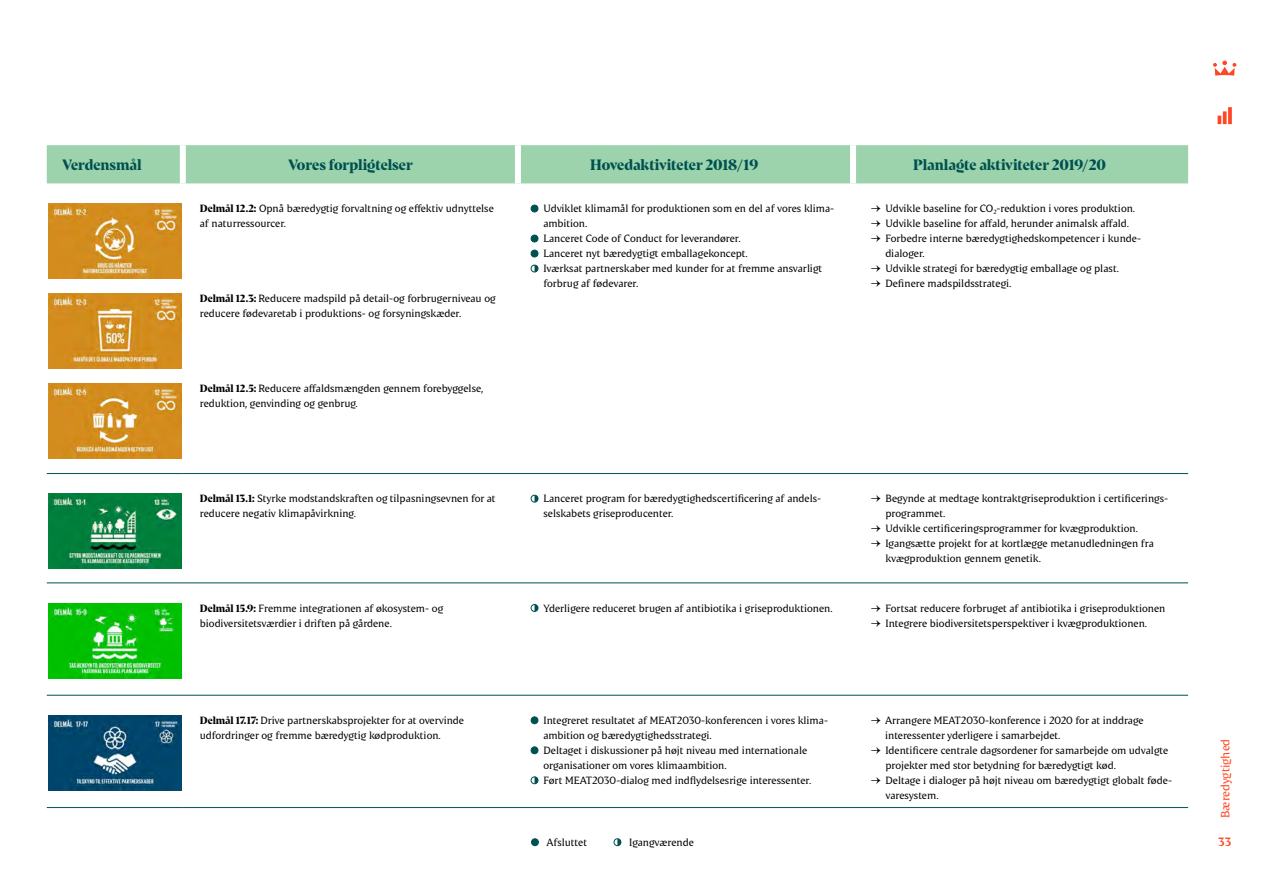
<style>
.page{position:relative;width:1263px;height:893px;background:#fff}
.page>*{position:absolute;margin:0;border:0;box-sizing:border-box;transform-origin:0 0}
.t1{font:700 15px "Danish Crown Display";color:#005050}
.t2{font:12px "Danish Crown Text";letter-spacing:-.005em;color:#ff4724}
.t3{font:700 12px "Danish Crown Text";color:#ff4724}
.t4{font:10.5px/15px "Danish Crown Text";letter-spacing:-.005em;color:#000}
.s1{font-family:"Danish Crown Display";font-weight:700}
</style>
<div class="page">
<img style="left:48px;top:204px;width:133px;height:75px">
<img style="left:48px;top:293px;width:133px;height:75px">
<img style="left:48px;top:383px;width:133px;height:75px">
<img style="left:48px;top:494px;width:133px;height:75px">
<img style="left:48px;top:603px;width:133px;height:75px">
<img style="left:48px;top:715px;width:133px;height:75px">
<div style="left:47px;top:145px;width:1141px;height:38px;background:#9cd3ac"></div>
<div style="left:180px;top:145px;width:6px;height:38px;background:#fff"></div>
<div style="left:515px;top:145px;width:6px;height:38px;background:#fff"></div>
<div style="left:850px;top:145px;width:6px;height:38px;background:#fff"></div>
<hr style="left:47px;top:473px;width:136px;height:1px;background:#005050">
<hr style="left:183px;top:473px;width:335px;height:1px;background:#005050">
<hr style="left:518px;top:473px;width:335px;height:1px;background:#005050">
<hr style="left:853px;top:473px;width:335px;height:1px;background:#005050">
<hr style="left:47px;top:582px;width:136px;height:1px;background:#005050">
<hr style="left:183px;top:582px;width:335px;height:1px;background:#005050">
<hr style="left:518px;top:582px;width:335px;height:1px;background:#005050">
<hr style="left:853px;top:582px;width:335px;height:1px;background:#005050">
<hr style="left:47px;top:695px;width:136px;height:1px;background:#005050">
<hr style="left:47px;top:807px;width:136px;height:1px;background:#005050">
<hr style="left:183px;top:695px;width:335px;height:1px;background:#005050">
<hr style="left:183px;top:807px;width:335px;height:1px;background:#005050">
<hr style="left:518px;top:695px;width:335px;height:1px;background:#005050">
<hr style="left:518px;top:807px;width:335px;height:1px;background:#005050">
<hr style="left:853px;top:695px;width:335px;height:1px;background:#005050">
<hr style="left:853px;top:807px;width:335px;height:1px;background:#005050">
<div style="left:531px;top:205px;width:7px;height:7px;background:#005050;border-radius:50%"></div>
<div style="left:531px;top:205px;width:7px;height:7px;border:1px solid #005050;border-radius:50%"></div>
<div style="left:531px;top:235px;width:7px;height:7px;background:#005050;border-radius:50%"></div>
<div style="left:531px;top:235px;width:7px;height:7px;border:1px solid #005050;border-radius:50%"></div>
<div style="left:531px;top:250px;width:7px;height:7px;background:#005050;border-radius:50%"></div>
<div style="left:531px;top:250px;width:7px;height:7px;border:1px solid #005050;border-radius:50%"></div>
<div style="left:531px;top:265px;width:7px;height:7px;border:1px solid #005050;border-radius:50%"></div>
<svg style="left:534px;top:265px;width:4px;height:7px"></svg>
<div style="left:531px;top:495px;width:7px;height:7px;border:1px solid #005050;border-radius:50%"></div>
<svg style="left:534px;top:495px;width:4px;height:7px"></svg>
<div style="left:531px;top:604px;width:7px;height:8px;border:1px solid #005050;border-radius:50%"></div>
<svg style="left:534px;top:604px;width:4px;height:8px"></svg>
<div style="left:531px;top:717px;width:7px;height:7px;background:#005050;border-radius:50%"></div>
<div style="left:531px;top:716px;width:7px;height:8px;border:1px solid #005050;border-radius:50%"></div>
<div style="left:531px;top:747px;width:7px;height:7px;background:#005050;border-radius:50%"></div>
<div style="left:531px;top:746px;width:7px;height:8px;border:1px solid #005050;border-radius:50%"></div>
<div style="left:531px;top:776px;width:7px;height:8px;border:1px solid #005050;border-radius:50%"></div>
<svg style="left:534px;top:777px;width:4px;height:7px"></svg>
<div style="left:531px;top:839px;width:7px;height:7px;background:#005050;border-radius:50%"></div>
<div style="left:531px;top:838px;width:8px;height:8px;border:1px solid #005050;border-radius:50%"></div>
<div style="left:614px;top:838px;width:7px;height:8px;border:1px solid #005050;border-radius:50%"></div>
<svg style="left:617px;top:839px;width:4px;height:7px"></svg>
<svg style="left:1217px;top:111px;width:9px;height:13px"></svg>
<svg style="left:1228px;top:107px;width:4px;height:17px"></svg>
<svg style="left:1213px;top:61px;width:23px;height:15px"></svg>
<h1 class="t1" style="left:63px;top:155px;width:81px">Verdensmål</h1>
<h1 class="t1" style="left:288px;top:155px;width:126px">Vores forpligtelser</h1>
<h1 class="t1" style="left:590px;top:155px;width:170px">Hovedaktiviteter 2018/19</h1>
<h1 class="t1" style="left:913px;top:155px;width:194px">Planlagte aktiviteter 2019/20</h1>
<p class="t4" style="left:200px;top:201px;width:296px"><span class="s1">Delmål 12.2:</span> Opnå bæredygtig forvaltning og effektiv udnyttelse af naturressourcer.</p>
<p class="t4" style="left:543px;top:201px;width:292px">Udviklet klimamål for produktionen som en del af vores klima&shy;ambition.<br>Lanceret Code of Conduct for leverandører.<br>Lanceret nyt bæredygtigt emballagekoncept.<br>Iværksat partnerskaber med kunder for at fremme ansvarligt forbrug af fødevarer.</p>
<p class="t4" style="left:870px;top:201px;width:267px"><span class="s1">→</span> Udvikle baseline for CO<sub>2</sub>-reduktion i vores produktion.</p>
<p class="t4" style="left:870px;top:216px;width:261px"><span class="s1">→</span> Udvikle baseline for affald, herunder animalsk affald.</p>
<p class="t4" style="left:885px;top:231px;width:256px;text-indent:-15px"><span class="s1">→</span> Forbedre interne bæredygtighedskompetencer i kunde&shy;dialoger.</p>
<p class="t4" style="left:870px;top:261px;width:250px"><span class="s1">→</span> Udvikle strategi for bæredygtig emballage og plast.</p>
<p class="t4" style="left:870px;top:276px;width:143px"><span class="s1">→</span> Definere madspildsstrategi.</p>
<p class="t4" style="left:200px;top:291px;width:297px"><span class="s1">Delmål 12.3:</span> Reducere madspild på detail-og forbrugerniveau og reducere fødevaretab i produktions- og forsyningskæder.</p>
<p class="t4" style="left:200px;top:381px;width:285px"><span class="s1">Delmål 12.5:</span> Reducere affaldsmængden gennem forebyggelse, reduktion, genvinding og genbrug.</p>
<p class="t4" style="left:200px;top:491px;width:297px"><span class="s1">Delmål 13.1:</span> Styrke modstandskraften og tilpasningsevnen for at reducere negativ klimapåvirkning.</p>
<p class="t4" style="left:543px;top:491px;width:279px">Lanceret program for bæredygtighedscertificering af andels&shy;selskabets griseproducenter.</p>
<p class="t4" style="left:885px;top:491px;width:284px;text-indent:-15px"><span class="s1">→</span> Begynde at medtage kontraktgriseproduktion i certificerings&shy;programmet.</p>
<p class="t4" style="left:870px;top:521px;width:269px"><span class="s1">→</span> Udvikle certificeringsprogrammer for kvægproduktion.</p>
<p class="t4" style="left:885px;top:536px;width:270px;text-indent:-15px"><span class="s1">→</span> Igangsætte projekt for at kortlægge metanudledningen fra kvægproduktion gennem genetik.</p>
<p class="t4" style="left:200px;top:600px;width:245px"><span class="s1">Delmål 15.9:</span> Fremme integrationen af økosystem- og biodiversitetsværdier i driften på gårdene.</p>
<p class="t4" style="left:543px;top:600px;width:291px">Yderligere reduceret brugen af antibiotika i griseproduktionen.</p>
<p class="t4" style="left:870px;top:600px;width:297px"><span class="s1">→</span> Fortsat reducere forbruget af antibiotika i griseproduktionen</p>
<p class="t4" style="left:870px;top:615px;width:279px"><span class="s1">→</span> Integrere biodiversitetsperspektiver i kvægproduktionen.</p>
<p class="t4" style="left:200px;top:713px;width:266px"><span class="s1">Delmål 17.17:</span> Drive partnerskabsprojekter for at overvinde udfordringer og fremme bæredygtig kødproduktion.</p>
<p class="t4" style="left:543px;top:713px;width:286px">Integreret resultatet af MEAT2030-konferencen i vores klima&shy;ambition og bæredygtighedsstrategi.<br>Deltaget i diskussioner på højt niveau med internationale organisationer om vores klimaambition.<br>Ført MEAT2030-dialog med indflydelsesrige interessenter.</p>
<p class="t4" style="left:885px;top:713px;width:260px;text-indent:-15px"><span class="s1">→</span> Arrangere MEAT2030-konference i 2020 for at inddrage interessenter yderligere i samarbejdet.</p>
<p class="t4" style="left:885px;top:743px;width:284px;text-indent:-15px"><span class="s1">→</span> Identificere centrale dagsordener for samarbejde om udvalgte projekter med stor betydning for bæredygtigt kød.</p>
<p class="t4" style="left:885px;top:773px;width:288px;text-indent:-15px"><span class="s1">→</span> Deltage i dialoger på højt niveau om bæredygtigt globalt føde&shy;varesystem.</p>
<p class="t2" style="left:1218px;top:818px;width:81px;rotate:-90deg">Bæredygtighed</p>
<p class="t4" style="left:546px;top:835px;width:42px">Afsluttet</p>
<p class="t4" style="left:629px;top:835px;width:66px">Igangværende</p>
<p class="t3" style="left:1218px;top:834px;width:14px">33</p>
</div>
